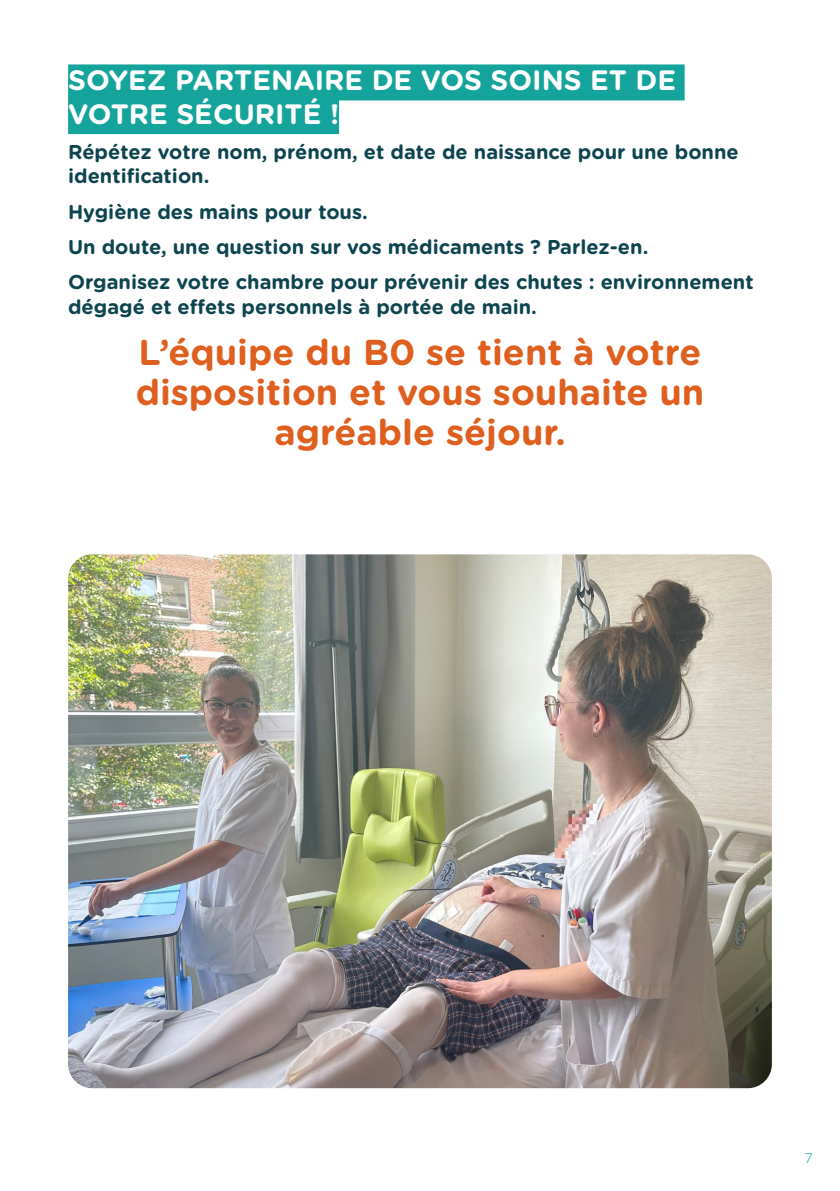
<style>
.page{position:relative;width:840px;height:1191px;background:#fff}
.page>*{position:absolute;margin:0;border:0;box-sizing:border-box;transform-origin:0 0}
.texte_à_lire_-_blanc{font:700 36px/40px "Gotham Rounded";color:#df5f1f;text-align:center}
.t1{font:700 28px/33.6px "Gotham Rounded";color:#fff}
.texte_à_lire_-_blanc-2{font:700 20px/24px "Gotham Rounded";color:#0c444f}
.t2{font:300 14px "Gotham Rounded";color:#15a49c}
</style>
<div class="page">
<div style="left:68px;top:64px;width:616px;height:36px;background:#15a49c"></div>
<div style="left:68px;top:98px;width:271px;height:36px;background:#15a49c"></div>
<img style="left:68px;top:554px;width:703px;height:534px">
<p class="t1" style="left:68px;top:63px;width:609px">SOYEZ PARTENAIRE DE VOS SOINS ET DE<br>VOTRE SÉCURITÉ !</p>
<p class="texte_à_lire_-_blanc-2" style="left:68px;top:139px;width:671px">Répétez votre nom, prénom, et date de naissance pour une bonne identification.</p>
<p class="texte_à_lire_-_blanc-2" style="left:68px;top:199px;width:301px">Hygiène des mains pour tous.</p>
<p class="texte_à_lire_-_blanc-2" style="left:68px;top:234px;width:581px">Un doute, une question sur vos médicaments ? Parlez-en.</p>
<p class="texte_à_lire_-_blanc-2" style="left:68px;top:269px;width:686px">Organisez votre chambre pour prévenir des chutes : environnement dégagé et effets personnels à portée de main.</p>
<p class="texte_à_lire_-_blanc" style="left:136px;top:331px;width:569px">L’équipe du B0 se tient à votre disposition et vous souhaite un agréable séjour.</p>
<p class="t2" style="left:804px;top:1148px;width:10px">7</p>
</div>
